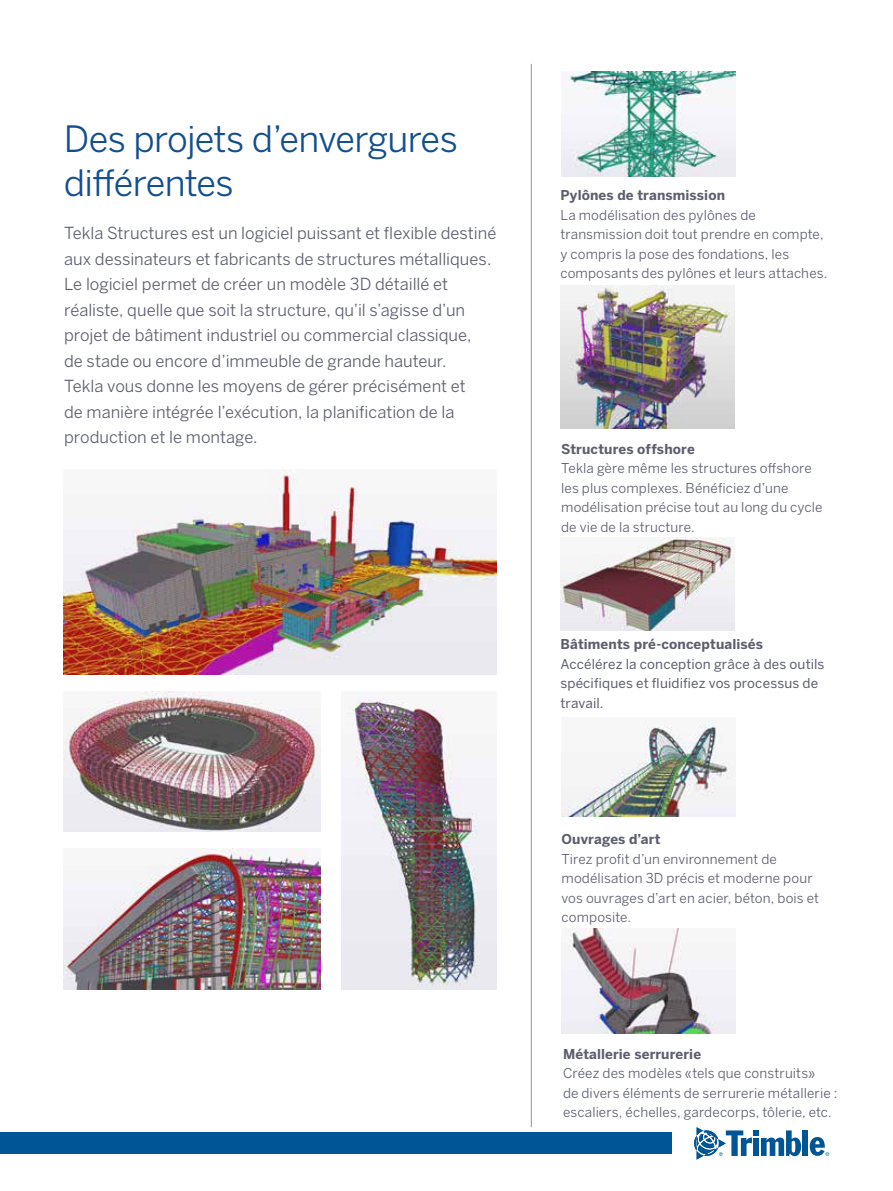
<style>
.page{position:relative;width:893px;height:1191px;background:#fff}
.page>*{position:absolute;margin:0;border:0;box-sizing:border-box;transform-origin:0 0}
.t1{font:36px/43.2px "Benton Sans";letter-spacing:-.02em;color:#134e8e}
.t2{font:16.5px/25.5px "Benton Sans";color:#5c5e6f}
.t3{font:13.5px/19.5px "Benton Sans";letter-spacing:.01em;color:#5c5e6f}
.t4{font:700 13.5px "Benton Sans";letter-spacing:.01em;color:#5c5e6f}
.t5{font:13.5px/19.5px "Benton Sans";letter-spacing:.01em;color:#5c5e6f}
</style>
<div class="page">
<div style="left:803px;top:1130px;width:5px;height:26px;background:#005596"></div>
<svg style="left:694px;top:1127px;width:107px;height:32px"></svg>
<svg style="left:810px;top:1137px;width:19px;height:18px"></svg>
<div style="left:0;top:1132px;width:671px;height:22px;background:#005596"></div>
<img style="left:561px;top:718px;width:174px;height:98px">
<img style="left:560px;top:537px;width:174px;height:93px">
<img style="left:64px;top:848px;width:256px;height:141px">
<img style="left:64px;top:692px;width:256px;height:139px">
<img style="left:561px;top:928px;width:175px;height:105px">
<img style="left:64px;top:469px;width:433px;height:206px">
<img style="left:341px;top:691px;width:155px;height:298px">
<img style="left:561px;top:72px;width:174px;height:105px">
<img style="left:560px;top:285px;width:175px;height:143px">
<hr style="left:531px;top:64px;width:1px;height:1063px;background:#9090a5">
<h1 class="t1" style="left:64px;top:118px;width:396px">Des projets d’envergures différentes</h1>
<p class="t2" style="left:64px;top:221px;width:434px">Tekla Structures est un logiciel puissant et flexible destiné aux dessinateurs et fabricants de structures métalliques.<br>Le logiciel permet de créer un modèle 3D détaillé et réaliste, quelle que soit la structure, qu’il s’agisse d’un projet de bâtiment industriel ou commercial classique,<br>de stade ou encore d’immeuble de grande hauteur.<br>Tekla vous donne les moyens de gérer précisément et<br>de manière intégrée l’exécution, la planification de la production et le montage.</p>
<p class="t4" style="left:560px;top:187px;width:166px">Pylônes de transmission</p>
<p class="t3" style="left:560px;top:205px;width:269px">La modélisation des pylônes de transmission doit tout prendre en compte, y compris la pose des fondations, les composants des pylônes et leurs attaches.</p>
<p class="t4" style="left:561px;top:441px;width:135px">Structures offshore</p>
<p class="t3" style="left:561px;top:459px;width:263px">Tekla gère même les structures offshore les plus complexes. Bénéficiez d’une modélisation précise tout au long du cycle de vie de la structure.</p>
<p class="t4" style="left:560px;top:636px;width:204px">Bâtiments pré-conceptualisés</p>
<p class="t5" style="left:560px;top:654px;width:266px">Accélérez la conception grâce à des outils spécifiques et fluidifiez vos processus de travail.</p>
<p class="t4" style="left:561px;top:831px;width:101px">Ouvrages d’art</p>
<p class="t3" style="left:561px;top:849px;width:259px">Tirez profit d’un environnement de modélisation 3D précis et moderne pour vos ouvrages d’art en acier, béton, bois et composite.</p>
<p class="t4" style="left:563px;top:1045px;width:140px">Métallerie serrurerie</p>
<p class="t3" style="left:563px;top:1063px;width:276px">Créez des modèles «tels que construits»<br>de divers éléments de serrurerie métallerie : escaliers, échelles, gardecorps, tôlerie, etc.</p>
</div>
